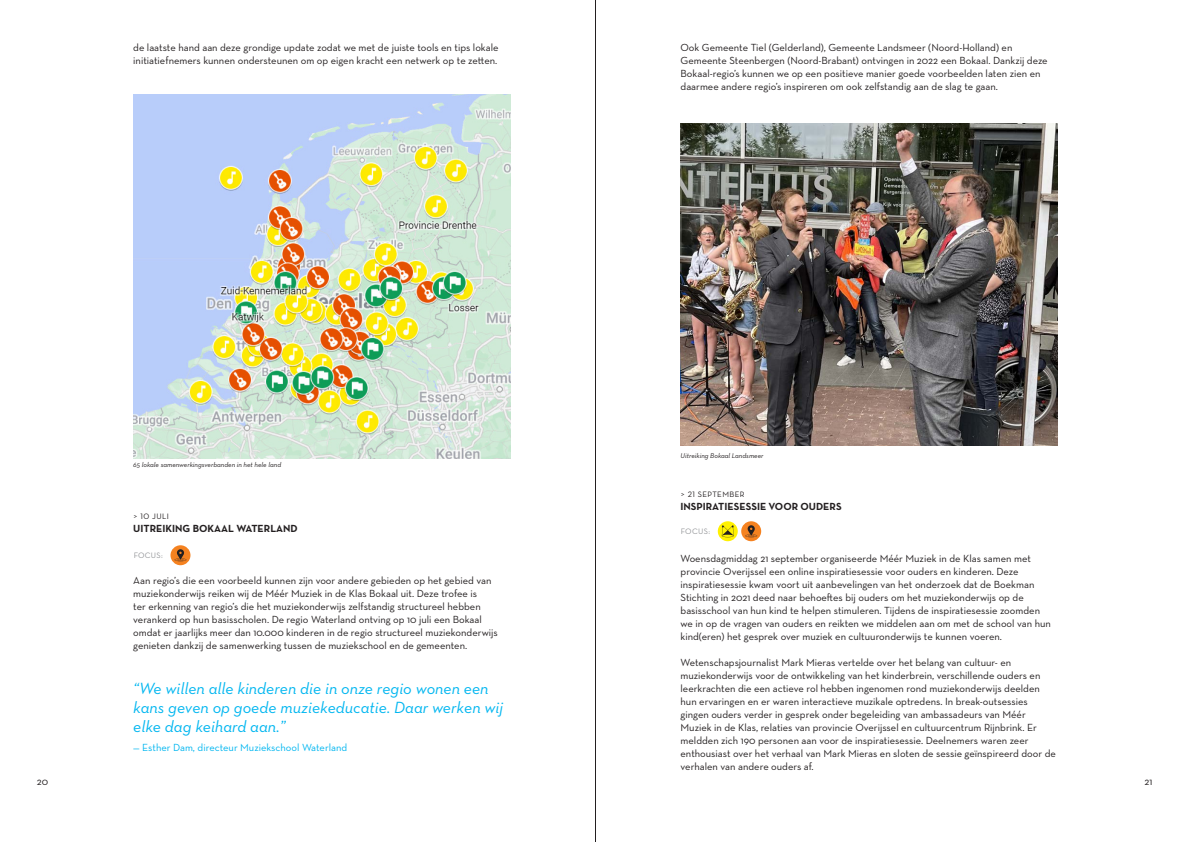
<style>
.page{position:relative;width:1191px;height:842px;background:#fff}
.page>*{position:absolute;margin:0;border:0;box-sizing:border-box;transform-origin:0 0}
._00_Quote{font:italic 16.5px/19px "Neutraface Text";color:#00b6f0}
._01_Brood{font:10.5px/13px "Neutraface Text";color:#231f20}
._03_H-2-Zwart{font:700 10.5px "Neutraface Text";color:#231f20}
._00_Quote-2{font:10.5px "Neutraface Text";color:#00b6f0}
._03_H-2_Datum{font:8px "Neutraface Text";letter-spacing:.05em;color:#231f20}
.t1{font:8px "Neutraface Text";letter-spacing:.04em;color:#939598}
.Bijschriften{font:italic 7px "Neutraface Text";color:#231f20}
</style>
<div class="page">
<hr style="left:595px;top:0;width:1px;height:842px;background:#231f20">
<img style="left:680px;top:124px;width:377px;height:322px">
<svg style="left:718px;top:521px;width:19px;height:20px"></svg>
<svg style="left:722px;top:525px;width:12px;height:12px"></svg>
<svg style="left:741px;top:521px;width:20px;height:20px"></svg>
<svg style="left:745px;top:525px;width:12px;height:12px"></svg>
<img style="left:133px;top:95px;width:378px;height:364px">
<svg style="left:170px;top:545px;width:20px;height:20px"></svg>
<svg style="left:174px;top:549px;width:12px;height:12px"></svg>
<p class="_01_Brood" style="left:133px;top:40px;width:367px">de laatste hand aan deze grondige update zodat we met de juiste tools en tips lokale initiatiefnemers kunnen ondersteunen om op eigen kracht een netwerk op te zetten.</p>
<p class="Bijschriften" style="left:133px;top:460px;width:149px">65 lokale samenwerkingsverbanden in het hele land</p>
<p class="_03_H-2_Datum" style="left:133px;top:511px;width:37px">&gt; 10 JULI</p>
<p class="_03_H-2-Zwart" style="left:133px;top:521px;width:166px">UITREIKING BOKAAL WATERLAND</p>
<p class="t1" style="left:133px;top:550px;width:31px">FOCUS:</p>
<p class="_01_Brood" style="left:133px;top:573px;width:366px">Aan regio’s die een voorbeeld kunnen zijn voor andere gebieden op het gebied van muziekonderwijs reiken wij de Méér Muziek in de Klas Bokaal uit. Deze trofee is<br>ter erkenning van regio’s die het muziekonderwijs zelfstandig structureel hebben verankerd op hun basisscholen. De regio Waterland ontving op 10 juli een Bokaal omdat er jaarlijks meer dan 10.000 kinderen in de regio structureel muziekonderwijs genieten dankzij de samenwerking tussen de muziekschool en de gemeenten.</p>
<p class="_00_Quote" style="left:133px;top:678px;width:371px">“We willen alle kinderen die in onze regio wonen een kans geven op goede muziekeducatie. Daar werken wij elke dag keihard aan.”</p>
<p class="_00_Quote-2" style="left:133px;top:741px;width:215px">— Esther Dam, directeur Muziekschool Waterland</p>
<p class="_01_Brood" style="left:680px;top:40px;width:368px">Ook Gemeente Tiel (Gelderland), Gemeente Landsmeer (Noord-Holland) en Gemeente Steenbergen (Noord-Brabant) ontvingen in 2022 een Bokaal. Dankzij deze Bokaal-regio’s kunnen we op een positieve manier goede voorbeelden laten zien en daarmee andere regio’s inspireren om ook zelfstandig aan de slag te gaan.</p>
<p class="Bijschriften" style="left:680px;top:451px;width:84px">Uitreiking Bokaal Landsmeer</p>
<p class="_03_H-2_Datum" style="left:680px;top:489px;width:65px">&gt; 21 SEPTEMBER</p>
<p class="_03_H-2-Zwart" style="left:680px;top:499px;width:163px">INSPIRATIESESSIE VOOR OUDERS</p>
<p class="t1" style="left:680px;top:526px;width:31px">FOCUS:</p>
<p class="_01_Brood" style="left:680px;top:551px;width:372px">Woensdagmiddag 21 september organiseerde Méér Muziek in de Klas samen met provincie Overijssel een online inspiratiesessie voor ouders en kinderen. Deze inspiratiesessie kwam voort uit aanbevelingen van het onderzoek dat de Boekman Stichting in 2021 deed naar behoeftes bij ouders om het muziekonderwijs op de basisschool van hun kind te helpen stimuleren. Tijdens de inspiratiesessie zoomden we in op de vragen van ouders en reikten we middelen aan om met de school van hun kind(eren) het gesprek over muziek en cultuuronderwijs te kunnen voeren.</p>
<p class="_01_Brood" style="left:680px;top:655px;width:377px">Wetenschapsjournalist Mark Mieras vertelde over het belang van cultuur- en muziekonderwijs voor de ontwikkeling van het kinderbrein, verschillende ouders en leerkrachten die een actieve rol hebben ingenomen rond muziekonderwijs deelden hun ervaringen en er waren interactieve muzikale optredens. In break-outsessies gingen ouders verder in gesprek onder begeleiding van ambassadeurs van Méér Muziek in de Klas, relaties van provincie Overijssel en cultuurcentrum Rijnbrink. Er meldden zich 190 personen aan voor de inspiratiesessie. Deelnemers waren zeer enthousiast over het verhaal van Mark Mieras en sloten de sessie geïnspireerd door de verhalen van andere ouders af.</p>
<p class="_01_Brood" style="left:37px;top:775px;width:13px">20</p>
<p class="_01_Brood" style="left:1144px;top:775px;width:9px">21</p>
</div>
